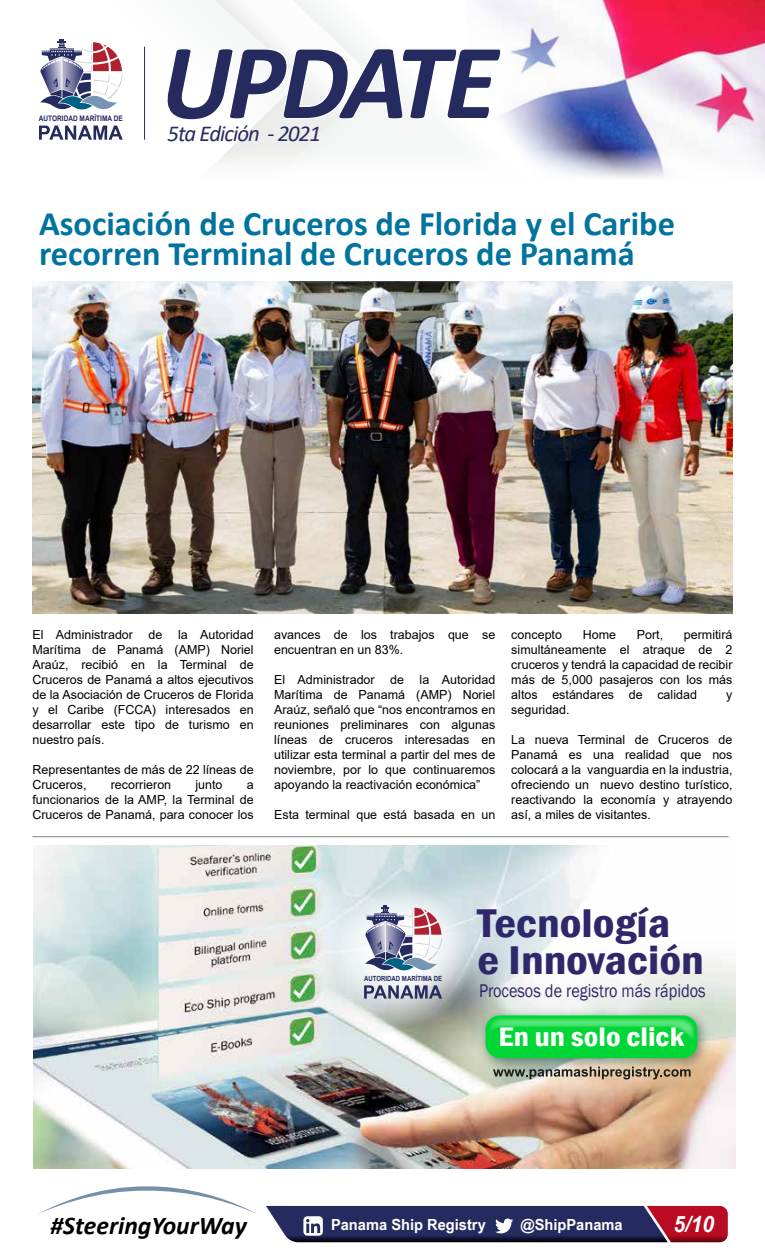
<style>
.page{position:relative;width:765px;height:1260px;background:#fff}
.page>*{position:absolute;margin:0;border:0;box-sizing:border-box;transform-origin:0 0}
.t1{font:600 condensed 41.25px/37.6px "Franklin Gothic";color:#2e276a;scale:1.15 1}
.t2{font:700 34.38px/30.5px "Calibri";color:#00739f}
.t3{font:600 condensed 27.62px "Franklin Gothic";color:#fff;scale:1.15 1}
.t4{font:italic 700 25.62px "Calibri";color:#000}
.t5{font:italic 22.75px "Calibri";letter-spacing:-.04em;color:#252b5f}
.t6{font:italic 700 22.5px "Arial";color:#fff;scale:.92 1}
.t7{font:18.88px "Franklin Gothic";color:#2e276a;scale:.86 1}
.t8{font:700 15.25px "Arial Narrow";color:#fff;scale:1.17 1}
.t9{font:12.5px/15px "Arial";color:#000;text-align:justify}
.t10{font:700 7.62px "Arial";color:#252b5f;scale:.86 1}
.t11{font:700 7.12px "Arial";color:#252b5f;scale:.86 1}
</style>
<div class="page">
<img style="left:34px;top:846px;width:702px;height:323px">
<svg style="left:331px;top:885px;width:143px;height:142px;background:#d4dbdb"></svg>
<svg style="left:364px;top:905px;width:78px;height:66px"></svg>
<svg style="left:364px;top:985px;width:78px;height:14px"></svg>
<svg style="left:493px;top:1076px;width:198px;height:3px"></svg>
<img style="left:475px;top:1005px;width:240px;height:71px">
<div style="left:486px;top:1015px;width:211px;height:43px;background:#00d736;border-radius:14px"></div>
<svg style="left:488px;top:1018px;width:206px;height:22px"></svg>
<img style="left:32px;top:282px;width:701px;height:331px">
<svg style="left:37px;top:1159px;width:221px;height:55px"></svg>
<svg style="left:266px;top:1206px;width:462px;height:36px;background:#432f58"></svg>
<img style="left:656px;top:0;width:109px;height:149px">
<svg style="left:402px;top:0;width:254px;height:149px"></svg>
<svg style="left:326px;top:0;width:47px;height:149px"></svg>
<svg style="left:39px;top:0;width:258px;height:149px"></svg>
<svg style="left:205px;top:149px;width:560px;height:29px"></svg>
<hr style="left:144px;top:47px;width:1px;height:93px;background:#252b5f">
<svg style="left:166px;top:48px;width:335px;height:72px"></svg>
<svg style="left:39px;top:39px;width:84px;height:71px"></svg>
<svg style="left:39px;top:126px;width:84px;height:14px"></svg>
<hr style="left:32px;top:836px;width:697px;height:1px;background:#9e9d9d">
<p class="t10" style="left:39px;top:113px;width:99px">AUTORIDAD MARÍTIMA DE</p>
<h3 class="t5" style="left:168px;top:117px;width:155px">5ta Edición - 2021</h3>
<h2 class="t2" style="left:39px;top:208px;width:638px">Asociación de Cruceros de Florida y el Caribe recorren Terminal de Cruceros de Panamá</h2>
<p class="t9" style="left:32px;top:627px;width:223px">El Administrador de la Autoridad Marítima de Panamá (AMP) Noriel Araúz, recibió en la Terminal de Cruceros de Panamá a altos ejecutivos de la Asociación de Cruceros de Florida y el Caribe (FCCA) interesados en desarrollar este tipo de turismo en nuestro país.</p>
<p class="t9" style="left:32px;top:762px;width:223px">Representantes de más de 22 líneas de<br>Cruceros,</p>
<p class="t9" style="left:111px;top:777px;width:62px">recorrieron</p>
<p class="t9" style="left:195px;top:777px;width:29px">junto</p>
<p class="t9" style="left:32px;top:777px;width:223px;text-indent:214px">a funcionarios de la AMP, la Terminal de Cruceros de Panamá, para conocer los</p>
<p class="t9" style="left:274px;top:627px;width:223px">avances de los trabajos que se encuentran en un 83%.</p>
<p class="t9" style="left:274px;top:672px;width:223px">El Administrador de la Autoridad Marítima de Panamá (AMP) Noriel Araúz, señaló que “nos encontramos en reuniones preliminares con algunas líneas de cruceros interesadas en utilizar esta terminal a partir del mes de noviembre, por lo que continuaremos apoyando la reactivación económica”</p>
<p class="t9" style="left:274px;top:807px;width:223px">Esta terminal que está basada en un</p>
<p class="t9" style="left:511px;top:627px;width:223px;text-indent:173px">permitirá simultáneamente el atraque de 2 cruceros y tendrá la capacidad de recibir más de 5,000 pasajeros con los más altos estándares de calidad</p>
<p class="t9" style="left:511px;top:627px;width:52px">concepto</p>
<p class="t9" style="left:583px;top:627px;width:35px">Home</p>
<p class="t9" style="left:637px;top:627px;width:28px">Port,</p>
<p class="t9" style="left:726px;top:687px;width:8px">y</p>
<p class="t9" style="left:511px;top:702px;width:60px">seguridad.</p>
<p class="t9" style="left:511px;top:732px;width:223px">La nueva Terminal de Cruceros de Panamá es una realidad que nos colocará a la vanguardia en la industria, ofreciendo un nuevo destino turístico, reactivando la economía y atrayendo así, a miles de visitantes.</p>
<p class="t11" style="left:364px;top:974px;width:92px">AUTORIDAD MARÍTIMA DE</p>
<h1 class="t1" style="left:478px;top:904px;width:198px">Tecnología<br>e Innovación</h1>
<h3 class="t7" style="left:479px;top:979px;width:265px">Procesos de registro más rápidos</h3>
<h3 class="t3" style="left:499px;top:1018px;width:163px">En un solo click</h3>
<h3 class="t4" style="left:50px;top:1208px;width:198px">#SteeringYourWay</h3>
<p class="t8" style="left:331px;top:1213px;width:134px">Panama Ship Registry</p>
<p class="t8" style="left:520px;top:1213px;width:89px">@ShipPanama</p>
<h3 class="t6" style="left:673px;top:1209px;width:45px">5/10</h3>
</div>
